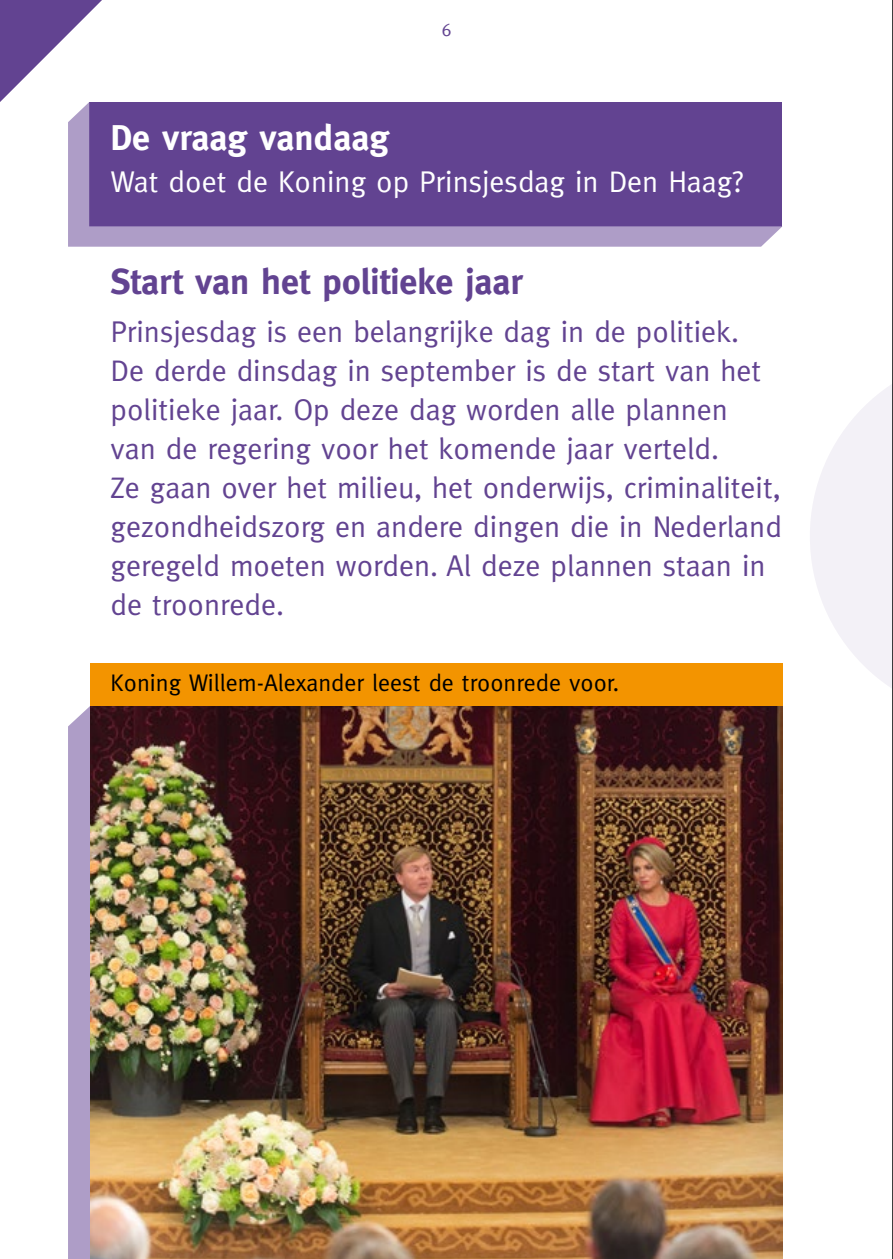
<style>
.page{position:relative;width:893px;height:1259px;background:#fff}
.page>*{position:absolute;margin:0;border:0;box-sizing:border-box;transform-origin:0 0}
._1_kop1{font:700 36px "Meta";color:#624391}
._1_kop1-2{font:700 36px "Meta";color:#fff}
._0_PLAT{font:30px/39px "Meta";color:#624391}
._7_oranje_blok{font:30px "Meta";color:#fff}
.t1{font:24px "Meta";color:#000}
.t2{font:18px "Meta";color:#624391}
</style>
<div class="page">
<svg style="left:810px;top:384px;width:82px;height:304px"></svg>
<svg style="left:68px;top:102px;width:714px;height:145px;background:#6e529a"></svg>
<div style="left:68px;top:706px;width:22px;height:553px;background:#ae9dc7"></div>
<div style="left:90px;top:663px;width:692px;height:43px;background:#f39400"></div>
<svg style="left:0;top:0;width:128px;height:128px"></svg>
<img style="left:90px;top:706px;width:692px;height:553px">
<hr style="left:892px;top:0;width:1px;height:1259px;background:#000">
<p class="t2" style="left:442px;top:19px;width:11px">6</p>
<h3 class="_1_kop1-2" style="left:111px;top:116px;width:280px">De vraag vandaag</h3>
<p class="_7_oranje_blok" style="left:111px;top:164px;width:634px">Wat doet de Koning op Prinsjesdag in Den Haag?</p>
<h3 class="_1_kop1" style="left:111px;top:261px;width:413px">Start van het politieke jaar</h3>
<p class="_0_PLAT" style="left:111px;top:312px;width:673px">Prinsjesdag is een belangrijke dag in de politiek.<br>De derde dinsdag in september is de start van het politieke jaar. Op deze dag worden alle plannen<br>van de regering voor het komende jaar verteld.<br>Ze gaan over het milieu, het onderwijs, criminaliteit, gezondheidszorg en andere dingen die in Nederland geregeld moeten worden. Al deze plannen staan in de troonrede.</p>
<p class="t1" style="left:111px;top:669px;width:510px">Koning Willem-Alexander leest de troonrede voor.</p>
</div>
